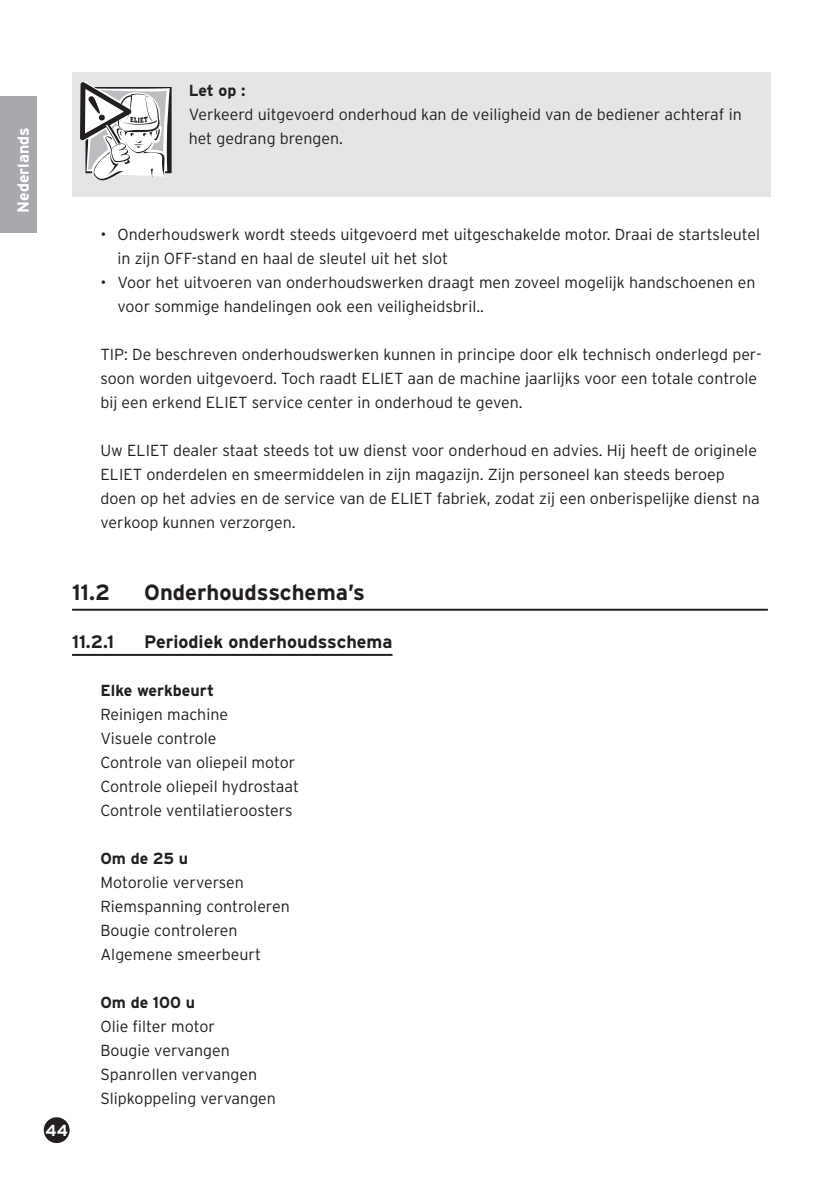
<style>
.page{position:relative;width:840px;height:1191px;background:#fff}
.page>*{position:absolute;margin:0;border:0;box-sizing:border-box;transform-origin:0 0}
.t1{font:700 22px "Interstate";color:#231f20}
.t2{font:700 18px "Interstate";color:#231f20}
.t3{font:300 16px/24px "Interstate";color:#231f20}
.t4{font:700 16px "Interstate";color:#231f20}
.t5{font:700 16px "Interstate";color:#fff}
</style>
<div class="page">
<div style="left:0;top:96px;width:37px;height:136px;background:#a8a9ad"></div>
<div style="left:45px;top:1118px;width:24px;height:24px;background:#231f20;border-radius:50%"></div>
<div style="left:44px;top:1117px;width:26px;height:26px;border:2px solid #231f20;border-radius:50%"></div>
<div style="left:72px;top:72px;width:697px;height:125px;background:#e4e5e7"></div>
<svg style="left:80px;top:82px;width:91px;height:98px"></svg>
<hr style="left:72px;top:609px;width:695px;height:2px;background:#231f20">
<hr style="left:72px;top:654px;width:320px;height:2px;background:#231f20">
<p class="t5" style="left:13px;top:213px;width:87px;rotate:-90deg">Nederlands</p>
<p class="t4" style="left:189px;top:81px;width:58px">Let op :</p>
<p class="t3" style="left:189px;top:102px;width:554px">Verkeerd uitgevoerd onderhoud kan de veiligheid van de bediener achteraf in het gedrang brengen.</p>
<p class="t3" style="left:117px;top:222px;width:643px;text-indent:-17px">• Onderhoudswerk wordt steeds uitgevoerd met uitgeschakelde motor. Draai de startsleutel in zijn OFF-stand en haal de sleutel uit het slot</p>
<p class="t3" style="left:117px;top:270px;width:639px;text-indent:-17px">• Voor het uitvoeren van onderhoudswerken draagt men zoveel mogelijk handschoenen en voor sommige handelingen ook een veiligheidsbril..</p>
<p class="t3" style="left:100px;top:342px;width:662px">TIP: De beschreven onderhoudswerken kunnen in principe door elk technisch onderlegd per&shy;soon worden uitgevoerd. Toch raadt ELIET aan de machine jaarlijks voor een totale controle bij een erkend ELIET service center in onderhoud te geven.</p>
<p class="t3" style="left:100px;top:438px;width:660px">Uw ELIET dealer staat steeds tot uw dienst voor onderhoud en advies. Hij heeft de originele ELIET onderdelen en smeermiddelen in zijn magazijn. Zijn personeel kan steeds beroep doen op het advies en de service van de ELIET fabriek, zodat zij een onberispelijke dienst na verkoop kunnen verzorgen.</p>
<h1 class="t1" style="left:72px;top:579px;width:39px">11.2</h1>
<h1 class="t1" style="left:144px;top:579px;width:222px">Onderhoudsschema’s</h1>
<p class="t2" style="left:72px;top:631px;width:44px">11.2.1</p>
<p class="t2" style="left:144px;top:631px;width:250px">Periodiek onderhoudsschema</p>
<p class="t4" style="left:100px;top:681px;width:115px">Elke werkbeurt</p>
<p class="t3" style="left:100px;top:702px;width:200px">Reinigen machine<br>Visuele controle<br>Controle van oliepeil motor<br>Controle oliepeil hydrostaat<br>Controle ventilatieroosters</p>
<p class="t4" style="left:100px;top:849px;width:89px">Om de 25 u</p>
<p class="t3" style="left:100px;top:870px;width:191px">Motorolie verversen<br>Riemspanning controleren<br>Bougie controleren<br>Algemene smeerbeurt</p>
<p class="t4" style="left:100px;top:993px;width:96px">Om de 100 u</p>
<p class="t3" style="left:100px;top:1014px;width:177px">Olie filter motor<br>Bougie vervangen<br>Spanrollen vervangen<br>Slipkoppeling vervangen</p>
<p class="t5" style="left:46px;top:1120px;width:24px">44</p>
</div>
